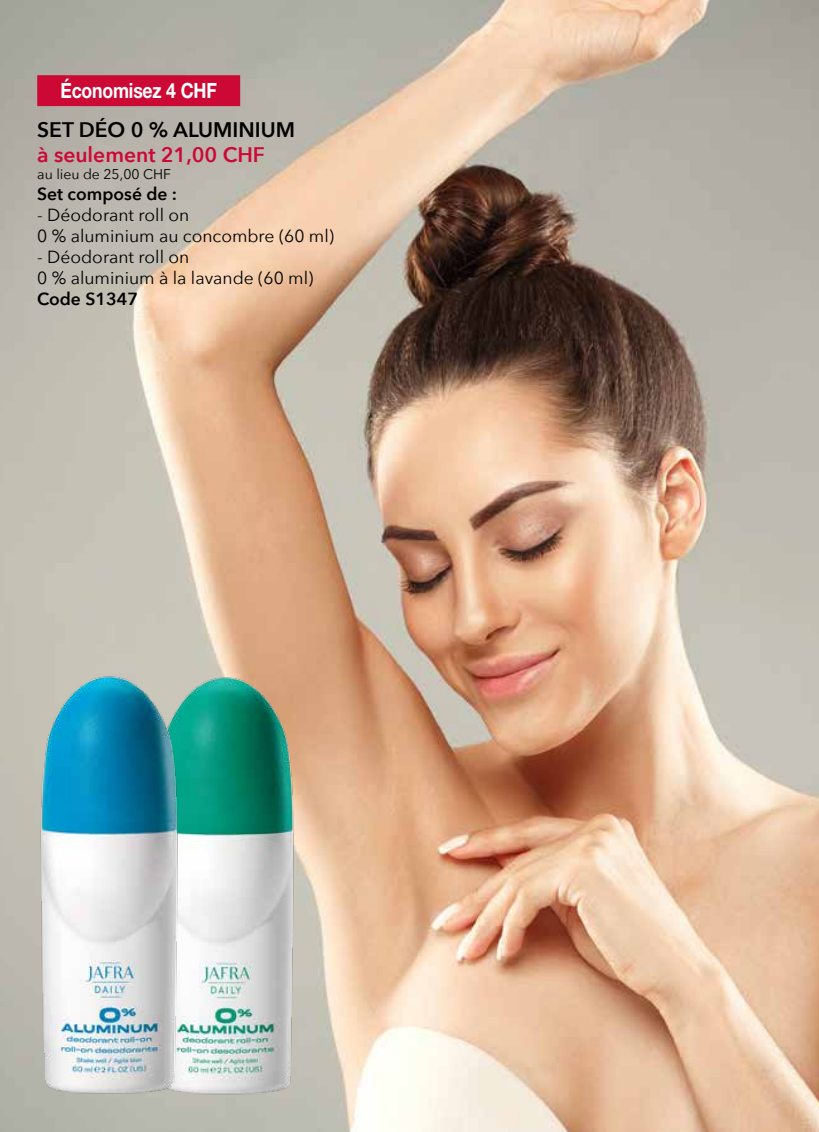
<style>
.page{position:relative;width:819px;height:1132px;background:#fff}
.page>*{position:absolute;margin:0;border:0;box-sizing:border-box;transform-origin:0 0}
.t1{font:600 21px "Avenir Next";color:#cc0935}
.t2{font:600 21px "Avenir Next";color:#000}
.t3{font:700 21px "Helvetica Neue LT Std";letter-spacing:-.01em;color:#fff;scale:.84 1}
.t4{font:17.5px/21px "Avenir Next";color:#000}
.t5{font:600 17.5px "Avenir Next";color:#000}
.t6{font:14px "Avenir Next";color:#000}
</style>
<div class="page">
<img style="left:0;top:0;width:819px;height:1131px">
<img style="left:92px;top:670px;width:233px;height:444px">
<img style="left:0;top:668px;width:209px;height:444px">
<div style="left:38px;top:76px;width:201px;height:29px;background:#cc0935"></div>
<div style="left:37px;top:75px;width:203px;height:31px;border:2px solid #cc0935"></div>
<p class="t3" style="left:60px;top:78px;width:188px">Économisez 4 CHF</p>
<p class="t2" style="left:37px;top:111px;width:259px">SET DÉO 0 % ALUMINIUM</p>
<p class="t1" style="left:37px;top:136px;width:229px">à seulement 21,00 CHF</p>
<p class="t6" style="left:37px;top:162px;width:135px">au lieu de 25,00 CHF</p>
<p class="t5" style="left:37px;top:178px;width:141px">Set composé de :</p>
<p class="t4" style="left:37px;top:203px;width:298px">- Déodorant roll on<br>0 % aluminium au concombre (60 ml)</p>
<p class="t4" style="left:37px;top:245px;width:277px">- Déodorant roll on<br>0 % aluminium à la lavande (60 ml)</p>
<p class="t5" style="left:37px;top:283px;width:102px">Code S1347</p>
</div>
